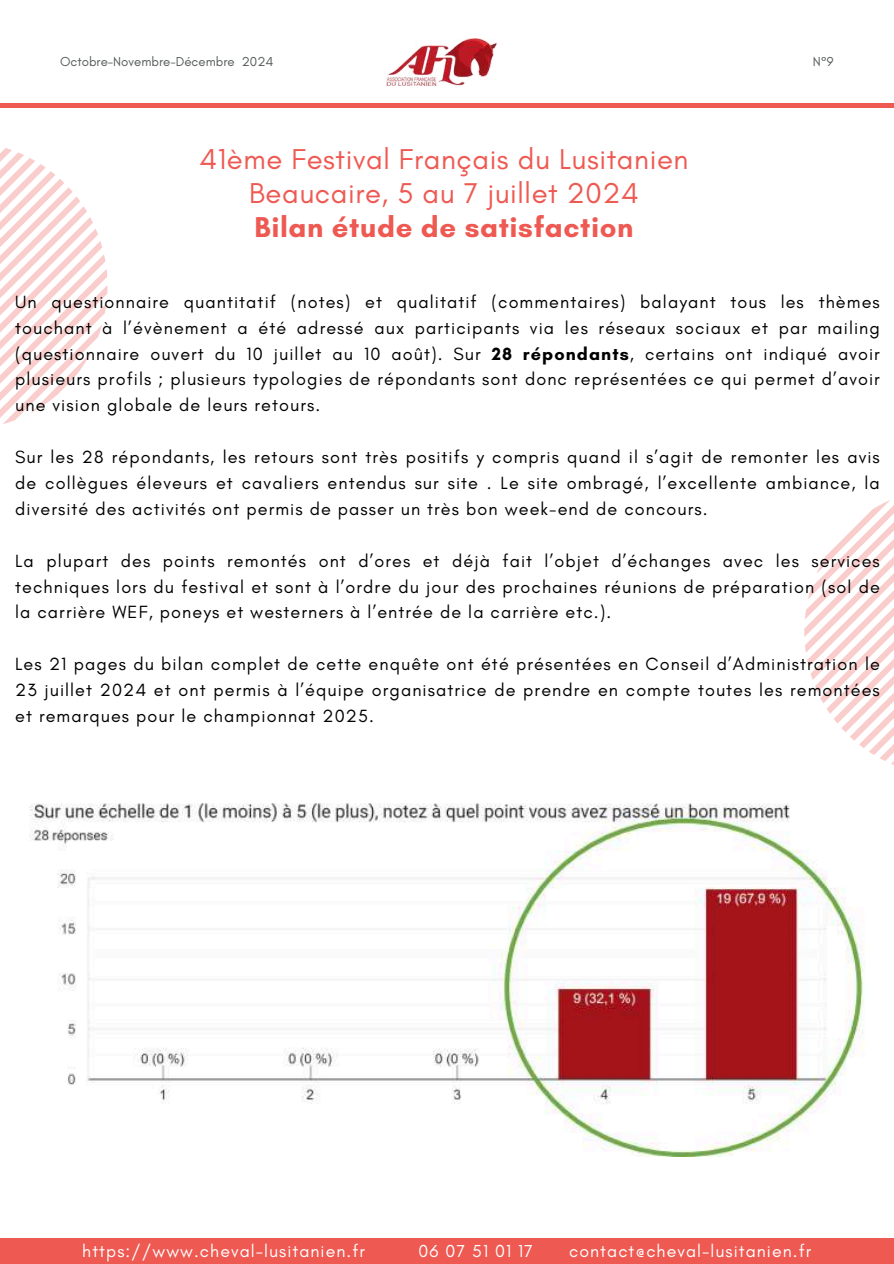
<style>
.page{position:relative;width:894px;height:1264px;background:#fff}
.page>*{position:absolute;margin:0;border:0;box-sizing:border-box;transform-origin:0 0}
.t1{font:29.25px/33.8px "Glacial Indifference";letter-spacing:.02em;color:#ee5952;text-align:center}
.t2{font:700 29.25px "Glacial Indifference";letter-spacing:.02em;color:#ee5952}
.t3{font:18px/25.8px "Glacial Indifference";letter-spacing:.06em;color:#000;text-align:justify}
.t4{font:17.7px "Glacial Indifference";letter-spacing:.06em;color:#fff}
.t5{font:13.2px "Glacial Indifference";color:#565b5b}
.s1{font-weight:700}
</style>
<div class="page">
<div style="left:0;top:103px;width:893px;height:5px;background:#ee5952"></div>
<div style="left:0;top:1238px;width:893px;height:25px;background:#ee5952"></div>
<svg style="left:804px;top:500px;width:89px;height:265px"></svg>
<img style="left:386px;top:38px;width:112px;height:47px">
<svg style="left:0;top:148px;width:107px;height:276px"></svg>
<img style="left:29px;top:803px;width:836px;height:353px">
<p class="t5" style="left:60px;top:54px;width:215px">Octobre-Novembre-Décembre 2024</p>
<p class="t5" style="left:812px;top:54px;width:22px">N°9</p>
<h1 class="t1" style="left:199px;top:142px;width:490px">41ème Festival Français du Lusitanien<br>Beaucaire, 5 au 7 juillet 2024</h1>
<h1 class="t2" style="left:254px;top:209px;width:380px">Bilan étude de satisfaction</h1>
<p class="t3" style="left:15px;top:288px;width:866px">Un questionnaire quantitatif (notes) et qualitatif (commentaires) balayant tous les thèmes touchant à l’évènement a été adressé aux participants via les réseaux sociaux et par mailing (questionnaire ouvert du 10 juillet au 10 août). Sur <span class="s1">28 répondants</span>, certains ont indiqué avoir plusieurs profils ; plusieurs typologies de répondants sont donc représentées ce qui permet d’avoir une vision globale de leurs retours.</p>
<p class="t3" style="left:15px;top:444px;width:866px">Sur les 28 répondants, les retours sont très positifs y compris quand il s’agit de remonter les avis de collègues éleveurs et cavaliers entendus sur site . Le site ombragé, l’excellente ambiance, la diversité des activités ont permis de passer un très bon week-end de concours.</p>
<p class="t3" style="left:15px;top:547px;width:866px">La plupart des points remontés ont d’ores et déjà fait l’objet d’échanges avec les services techniques lors du festival et sont à l’ordre du jour des prochaines réunions de préparation (sol de la carrière WEF, poneys et westerners à l’entrée de la carrière etc.).</p>
<p class="t3" style="left:15px;top:651px;width:865px">Les 21 pages du bilan complet de cette enquête ont été présentées en Conseil d’Administration le 23 juillet 2024 et ont permis à l’équipe organisatrice de prendre en compte toutes les remontées et remarques pour le championnat 2025.</p>
<p class="t4" style="left:82px;top:1240px;width:284px">https://www.cheval-lusitanien.fr</p>
<p class="t4" style="left:418px;top:1240px;width:116px">06 07 51 01 17</p>
<p class="t4" style="left:569px;top:1240px;width:243px">contact@cheval-lusitanien.fr</p>
</div>
